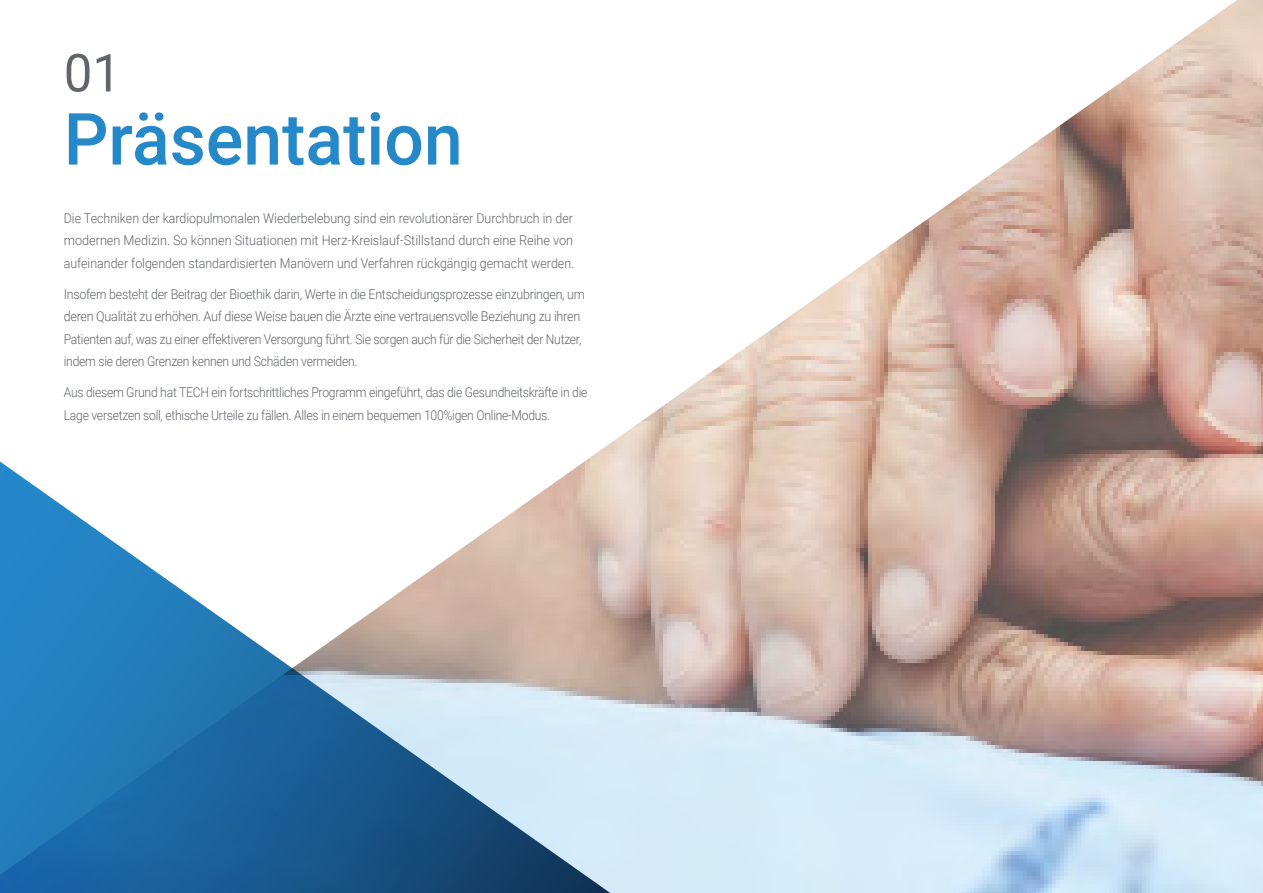
<style>
.page{position:relative;width:1263px;height:893px;background:#fff}
.page>*{position:absolute;margin:0;border:0;box-sizing:border-box;transform-origin:0 0}
.t1{font:500 72px "Roboto";color:#2488c9}
.t2{font:52.5px "Roboto";color:#61646a}
.t3{font:300 13.5px/22.5px "Roboto";letter-spacing:-.02em;color:#61646a;text-align:justify;scale:.92 1}
.t4{font:300 13.5px/22.5px "Roboto";letter-spacing:-.02em;color:#61646a;scale:.9 1}
</style>
<div class="page">
<img style="left:607px;top:0;width:656px;height:893px">
<svg style="left:0;top:446px;width:640px;height:447px"></svg>
<h2 class="t2" style="left:64px;top:36px;width:59px">01</h2>
<h1 class="t1" style="left:64px;top:89px;width:400px">Präsentation</h1>
<p class="t3" style="left:64px;top:206px;width:556px">Die Techniken der kardiopulmonalen Wiederbelebung sind ein revolutionärer Durchbruch in der modernen Medizin. So können Situationen mit Herz-Kreislauf-Stillstand durch eine Reihe von aufeinander folgenden standardisierten Manövern und Verfahren rückgängig gemacht werden.</p>
<p class="t3" style="left:64px;top:282px;width:568px;text-align:left">Insofern besteht der Beitrag der Bioethik darin, Werte in die Entscheidungsprozesse einzubringen, um deren Qualität zu erhöhen. Auf diese Weise bauen die Ärzte eine vertrauensvolle Beziehung zu ihren Patienten auf, was zu einer effektiveren Versorgung führt. Sie sorgen auch für die Sicherheit der Nutzer, indem sie deren Grenzen kennen und Schäden vermeiden.</p>
<p class="t4" style="left:64px;top:381px;width:583px">Aus diesem Grund hat TECH ein fortschrittliches Programm eingeführt, das die Gesundheitskräfte in die<br>Lage versetzen soll, ethische Urteile zu fällen. Alles in einem bequemen 100%igen Online-Modus.</p>
</div>
